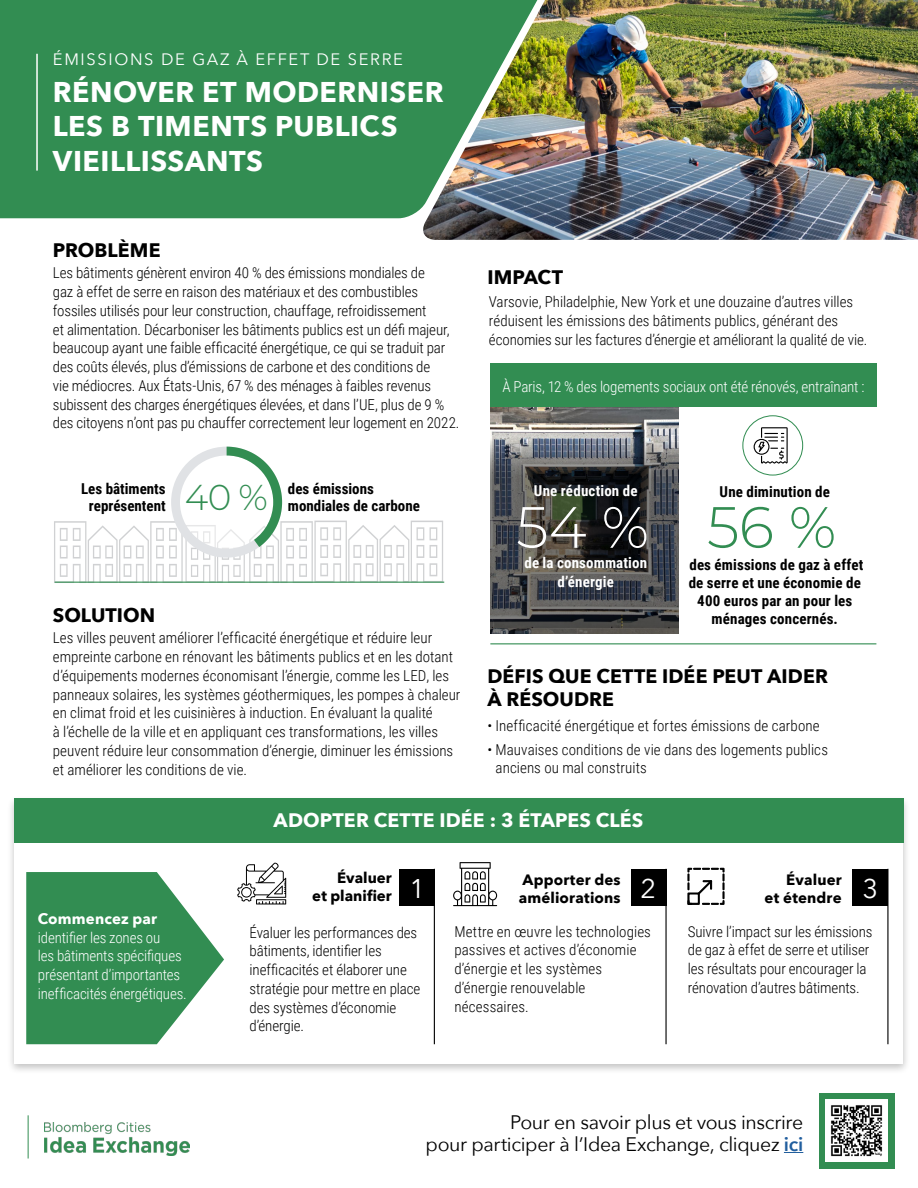
<style>
.page{position:relative;width:918px;height:1188px;background:#fff}
.page>*{position:absolute;margin:0;border:0;box-sizing:border-box;transform-origin:0 0}
.t1{font:300 58.05px "Montserrat";color:#fff}
.t2{font:300 58.05px "Montserrat";color:#328d52}
.t3{font:300 36px "Montserrat";color:#328d52}
.t4{font:700 28.5px/34.5px "Avenir Next";letter-spacing:.02em;color:#fff}
.t5{font:27px "Avenir Next";color:#fff}
.t6{font:19.5px/22.5px "Avenir Next";letter-spacing:-.02em;color:#000;text-align:right}
.t7{font:700 19.5px/22.5px "Avenir Next";letter-spacing:.005em;color:#000}
.t8{font:700 19.5px "Avenir Next";letter-spacing:.005em;color:#fff}
.t9{font:16.5px "Avenir Next";letter-spacing:.1em;color:#fff}
.t10{font:300 15px/18.8px "Roboto Condensed";letter-spacing:-.005em;color:#000}
.t11{font:700 15px/18.1px "Roboto Condensed";letter-spacing:.005em;color:#000;text-align:center}
.t12{font:300 15px/18.8px "Roboto Condensed";letter-spacing:-.01em;color:#fff}
.t13{font:700 15px/18px "Avenir Next";letter-spacing:.01em;color:#000;text-align:right}
.t14{font:700 15px/18.1px "Roboto Condensed";letter-spacing:.01em;color:#fff;text-align:center}
.t15{font:700 15px "Avenir Next";letter-spacing:.01em;color:#fff}
.s1{font-weight:600;color:#215e9e}
</style>
<div class="page">
<img style="left:44px;top:1123px;width:145px;height:32px">
<hr style="left:28px;top:1115px;width:1px;height:44px;background:#328d52">
<svg style="left:819px;top:1094px;width:75px;height:75px;background:#4c9b68"></svg>
<img style="left:826px;top:1100px;width:61px;height:61px">
<svg style="left:784px;top:1152px;width:19px;height:1px"></svg>
<img style="left:490px;top:407px;width:188px;height:30px">
<svg style="left:490px;top:437px;width:188px;height:197px;background:#46484a"></svg>
<div style="left:7px;top:795px;width:904px;height:280px;background:#000;opacity:.25"></div>
<div style="left:14px;top:799px;width:889px;height:265px;background:#fff"></div>
<div style="left:14px;top:798px;width:890px;height:45px;background:#328d52"></div>
<img style="left:423px;top:0;width:495px;height:240px">
<img style="left:0;top:0;width:588px;height:219px">
<svg style="left:237px;top:863px;width:49px;height:41px"></svg>
<svg style="left:453px;top:862px;width:44px;height:44px"></svg>
<div style="left:490px;top:363px;width:386px;height:44px;background:#328d52"></div>
<hr style="left:490px;top:643px;width:386px;height:1px;background:#328d52">
<svg style="left:54px;top:447px;width:389px;height:136px"></svg>
<hr style="left:55px;top:582px;width:389px;height:1px;background:#328d52">
<svg style="left:26px;top:872px;width:198px;height:172px"></svg>
<div style="left:400px;top:869px;width:35px;height:37px;background:#000"></div>
<hr style="left:434px;top:869px;width:1px;height:175px;background:#000">
<div style="left:852px;top:869px;width:35px;height:37px;background:#000"></div>
<hr style="left:887px;top:869px;width:1px;height:175px;background:#000">
<div style="left:632px;top:869px;width:35px;height:37px;background:#000"></div>
<hr style="left:665px;top:869px;width:2px;height:175px;background:#000">
<svg style="left:688px;top:868px;width:36px;height:37px"></svg>
<hr style="left:36px;top:54px;width:2px;height:117px;background:#fff">
<div style="left:742px;top:415px;width:61px;height:61px;border:1px solid #328d52;border-radius:50%"></div>
<svg style="left:754px;top:427px;width:34px;height:37px"></svg>
<p class="t9" style="left:53px;top:46px;width:352px">ÉMISSIONS DE GAZ À EFFET DE SERRE</p>
<h3 class="t4" style="left:53px;top:74px;width:392px">RÉNOVER ET MODERNISER<br>LES B TIMENTS PUBLICS<br>VIEILLISSANTS</h3>
<h3 class="t7" style="left:53px;top:239px;width:109px">PROBLÈME</h3>
<p class="t10" style="left:53px;top:263px;width:408px">Les bâtiments génèrent environ 40 % des émissions mondiales de<br>gaz à effet de serre en raison des matériaux et des combustibles fossiles utilisés pour leur construction, chauffage, refroidissement<br>et alimentation. Décarboniser les bâtiments publics est un défi majeur, beaucoup ayant une faible efficacité énergétique, ce qui se traduit par des coûts élevés, plus d’émissions de carbone et des conditions de<br>vie médiocres. Aux États-Unis, 67 % des ménages à faibles revenus subissent des charges énergétiques élevées, et dans l’UE, plus de 9 % des citoyens n’ont pas pu chauffer correctement leur logement en 2022.</p>
<p class="t11" style="left:81px;top:480px;width:86px;line-height:16.8px">Les bâtiments représentent</p>
<h2 class="t3" style="left:185px;top:473px;width:85px">40 %</h2>
<p class="t11" style="left:288px;top:480px;width:133px;line-height:16.8px;text-align:left">des émissions mondiales de carbone</p>
<h3 class="t7" style="left:53px;top:604px;width:104px">SOLUTION</h3>
<p class="t10" style="left:53px;top:628px;width:409px">Les villes peuvent améliorer l’efficacité énergétique et réduire leur empreinte carbone en rénovant les bâtiments publics et en les dotant d’équipements modernes économisant l’énergie, comme les LED, les panneaux solaires, les systèmes géothermiques, les pompes à chaleur en climat froid et les cuisinières à induction. En évaluant la qualité<br>à l’échelle de la ville et en appliquant ces transformations, les villes peuvent réduire leur consommation d’énergie, diminuer les émissions et améliorer les conditions de vie.</p>
<h3 class="t7" style="left:487px;top:266px;width:77px">IMPACT</h3>
<p class="t10" style="left:489px;top:292px;width:380px">Varsovie, Philadelphie, New York et une douzaine d’autres villes réduisent les émissions des bâtiments publics, générant des économies sur les factures d’énergie et améliorant la qualité de vie.</p>
<p class="t12" style="left:502px;top:377px;width:364px">À Paris, 12 % des logements sociaux ont été rénovés, entraînant :</p>
<p class="t14" style="left:534px;top:481px;width:105px">Une réduction de</p>
<h1 class="t1" style="left:516px;top:488px;width:134px">54 %</h1>
<p class="t14" style="left:524px;top:553px;width:124px">de la consommation d’énergie</p>
<p class="t11" style="left:720px;top:482px;width:112px">Une diminution de</p>
<h1 class="t2" style="left:707px;top:488px;width:131px">56 %</h1>
<p class="t11" style="left:689px;top:555px;width:176px">des émissions de gaz à effet de serre et une économie de<br>400 euros par an pour les ménages concernés.</p>
<h3 class="t7" style="left:487px;top:665px;width:342px">DÉFIS QUE CETTE IDÉE PEUT AIDER<br>À RÉSOUDRE</h3>
<p class="t10" style="left:487px;top:715px;width:334px">• Inefficacité énergétique et fortes émissions de carbone</p>
<p class="t10" style="left:496px;top:741px;width:334px;line-height:18px;text-indent:-8px">• Mauvaises conditions de vie dans des logements publics anciens ou mal construits</p>
<p class="t15" style="left:38px;top:905px;width:121px">Commencez par</p>
<p class="t12" style="left:38px;top:927px;width:150px">identifier les zones ou<br>les bâtiments spécifiques présentant d’importantes inefficacités énergétiques.</p>
<h3 class="t8" style="left:274px;top:804px;width:371px">ADOPTER CETTE IDÉE : 3 ÉTAPES CLÉS</h3>
<p class="t13" style="left:312px;top:869px;width:81px">Évaluer<br>et planifier</p>
<p class="t10" style="left:250px;top:922px;width:172px">Évaluer les performances des bâtiments, identifier les inefficacités et élaborer une stratégie pour mettre en place des systèmes d’économie d’énergie.</p>
<p class="t13" style="left:765px;top:870px;width:79px">Évaluer<br>et étendre</p>
<p class="t10" style="left:688px;top:921px;width:186px">Suivre l’impact sur les émissions de gaz à effet de serre et utiliser les résultats pour encourager la rénovation d’autres bâtiments.</p>
<p class="t13" style="left:519px;top:870px;width:104px;text-align:left">Apporter des améliorations</p>
<p class="t10" style="left:454px;top:921px;width:198px">Mettre en œuvre les technologies passives et actives d’économie d’énergie et les systèmes d’énergie renouvelable nécessaires.</p>
<h3 class="t5" style="left:410px;top:866px;width:17px">1</h3>
<h3 class="t5" style="left:641px;top:866px;width:17px">2</h3>
<h3 class="t5" style="left:863px;top:866px;width:17px">3</h3>
<h3 class="t6" style="left:426px;top:1110px;width:379px">Pour en savoir plus et vous inscrire<br>pour participer à l’Idea Exchange, cliquez <span class="s1">ici</span></h3>
</div>
